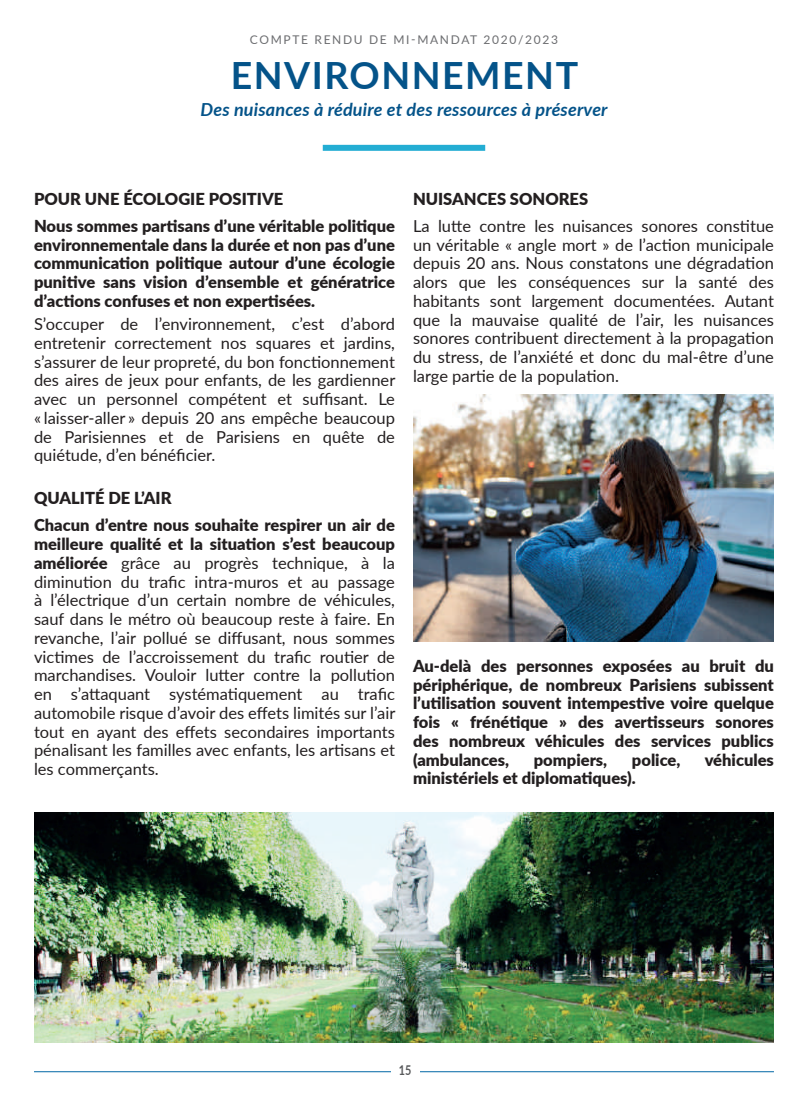
<style>
.page{position:relative;width:808px;height:1106px;background:#fff}
.page>*{position:absolute;margin:0;border:0;box-sizing:border-box;transform-origin:0 0}
.t1{font:700 37.5px "Lato";letter-spacing:.04em;color:#045389}
.t2{font:italic 700 18px "Lato";letter-spacing:.01em;color:#045389}
.t3{font:16.5px/18.8px "Lato";color:#231f20;text-align:justify}
.t4{font:900 16.5px/18.8px "Lato";color:#231f20}
.t5{font:700 13.5px "Lato";color:#57585a;scale:.8 1}
.t6{font:12px "Lato";letter-spacing:.14em;color:#6c6d70}
.s1{font-weight:900}
</style>
<div class="page">
<hr style="left:34px;top:1071px;width:357px;height:1px;background:#0067a5">
<hr style="left:419px;top:1071px;width:355px;height:1px;background:#0067a5">
<div style="left:323px;top:145px;width:162px;height:6px;background:#23add3"></div>
<img style="left:413px;top:395px;width:361px;height:246px">
<img style="left:34px;top:812px;width:740px;height:231px">
<p class="t6" style="left:250px;top:31px;width:310px">COMPTE RENDU DE MI-MANDAT 2020/2023</p>
<h1 class="t1" style="left:231px;top:47px;width:349px">ENVIRONNEMENT</h1>
<p class="t2" style="left:201px;top:96px;width:409px">Des nuisances à réduire et des ressources à préserver</p>
<p class="t4" style="left:34px;top:184px;width:362px;line-height:27.3px">POUR UNE ÉCOLOGIE POSITIVE<br>Nous sommes partisans d’une véritable politique</p>
<p class="t4" style="left:34px;top:234px;width:362px;text-align:justify">environnementale dans la durée et non pas d’une communication politique autour d’une écologie punitive sans vision d’ensemble et génératrice d’actions confuses et non expertisées.</p>
<p class="t3" style="left:34px;top:314px;width:363px">S’occuper de l’environnement, c’est d’abord entretenir correctement nos squares et jardins, s’assurer de leur propreté, du bon fonctionnement des aires de jeux pour enfants, de les gardienner avec un personnel compétent et suffisant. Le « laisser-aller » depuis 20 ans empêche beaucoup de Parisiennes et de Parisiens en quête de quiétude, d’en bénéficier.</p>
<p class="t4" style="left:34px;top:483px;width:362px;line-height:27.3px">QUALITÉ DE L’AIR<br>Chacun d’entre nous souhaite respirer un air de</p>
<p class="t3" style="left:34px;top:534px;width:363px"><span class="s1">meilleure qualité et la situation s’est beaucoup améliorée</span> grâce au progrès technique, à la diminution du trafic intra-muros et au passage à l’électrique d’un certain nombre de véhicules, sauf dans le métro où beaucoup reste à faire. En revanche, l’air pollué se diffusant, nous sommes victimes de l’accroissement du trafic routier de marchandises. Vouloir lutter contre la pollution en s’attaquant systématiquement au trafic automobile risque d’avoir des effets limités sur l’air tout en ayant des effets secondaires importants pénalisant les familles avec enfants, les artisans et les commerçants.</p>
<p class="t4" style="left:413px;top:188px;width:177px">NUISANCES SONORES</p>
<p class="t3" style="left:413px;top:216px;width:362px">La lutte contre les nuisances sonores constitue un véritable « angle mort » de l’action municipale depuis 20 ans. Nous constatons une dégradation alors que les conséquences sur la santé des habitants sont largement documentées. Autant que la mauvaise qualité de l’air, les nuisances sonores contribuent directement à la propagation du stress, de l’anxiété et donc du mal-être d’une large partie de la population.</p>
<p class="t4" style="left:413px;top:655px;width:362px;text-align:justify">Au-delà des personnes exposées au bruit du périphérique, de nombreux Parisiens subissent l’utilisation souvent intempestive voire quelque fois « frénétique » des avertisseurs sonores des nombreux véhicules des services publics (ambulances,</p>
<p class="t4" style="left:534px;top:749px;width:75px">pompiers,</p>
<p class="t4" style="left:632px;top:749px;width:50px">police,</p>
<p class="t4" style="left:705px;top:749px;width:71px">véhicules</p>
<p class="t4" style="left:413px;top:768px;width:224px">ministériels et diplomatiques).</p>
<p class="t5" style="left:399px;top:1059px;width:17px">15</p>
</div>
